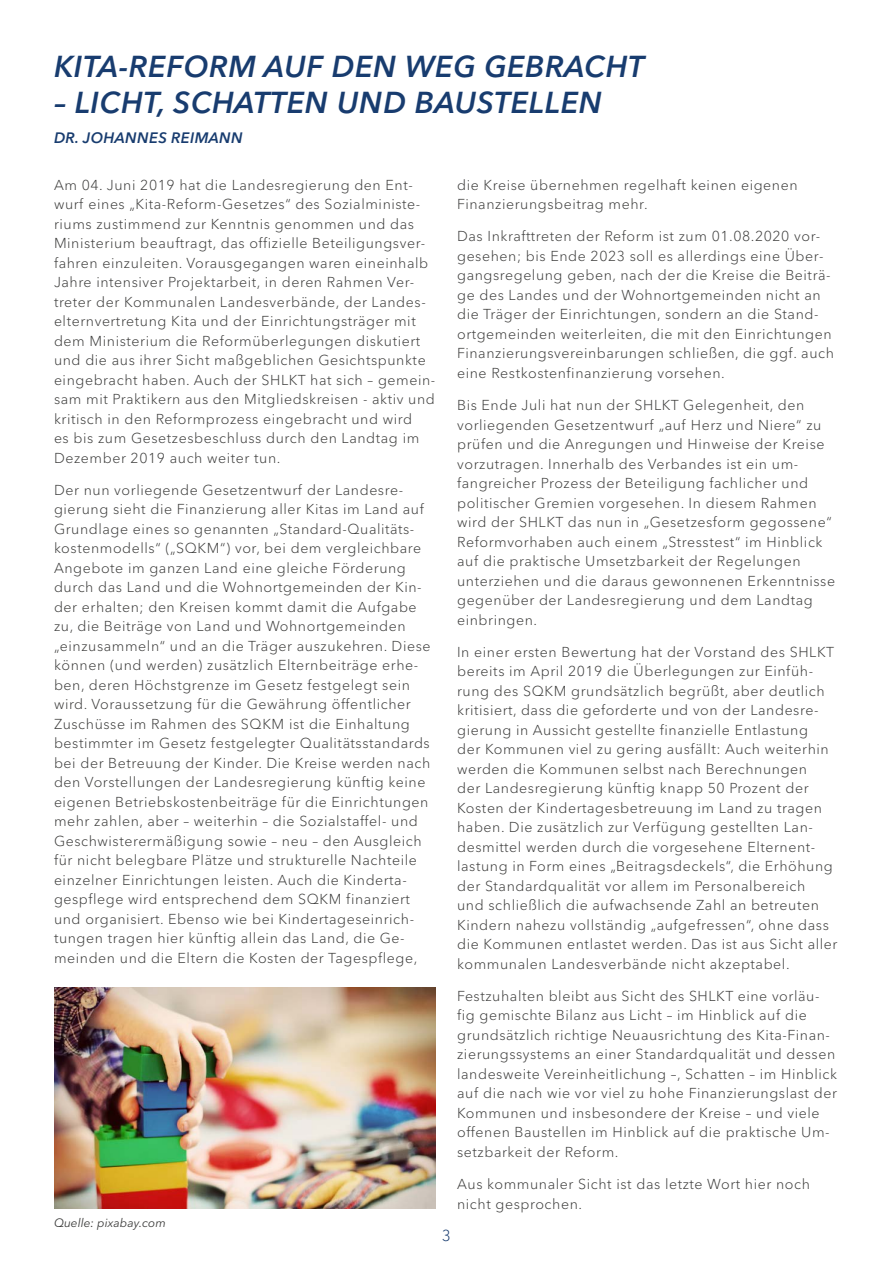
<style>
.page{position:relative;width:893px;height:1263px;background:#fff}
.page>*{position:absolute;margin:0;border:0;box-sizing:border-box;transform-origin:0 0}
.t1{font:italic 600 30px "Avenir Next LT Pro";letter-spacing:.02em;color:#183c6f}
.t2{font:300 15.75px "Avenir Next LT Pro";color:#183c6f}
.t3{font:italic 600 15px "Avenir Next LT Pro";letter-spacing:.02em;color:#183c6f}
.t4{font:300 14.25px/19.5px "Avenir Next LT Pro";letter-spacing:.04em;color:#3c3c3b}
.t5{font:italic 12px "Avenir Next LT Pro";color:#3c3c3b}
</style>
<div class="page">
<img style="left:54px;top:987px;width:382px;height:222px">
<h1 class="t1" style="left:54px;top:48px;width:592px">KITA-REFORM AUF DEN WEG GEBRACHT</h1>
<h1 class="t1" style="left:54px;top:84px;width:550px">– LICHT, SCHATTEN UND BAUSTELLEN</h1>
<p class="t3" style="left:54px;top:128px;width:191px">DR. JOHANNES REIMANN</p>
<p class="t4" style="left:54px;top:175px;width:383px">Am 04. Juni 2019 hat die Landesregierung den Ent&shy;wurf eines „Kita-Reform-Gesetzes“ des Sozialministe&shy;riums zustimmend zur Kenntnis genommen und das Ministerium beauftragt, das offizielle Beteiligungsver&shy;fahren einzuleiten. Vorausgegangen waren eineinhalb Jahre intensiver Projektarbeit, in deren Rahmen Ver&shy;treter der Kommunalen Landesverbände, der Landes&shy;elternvertretung Kita und der Einrichtungsträger mit dem Ministerium die Reformüberlegungen diskutiert und die aus ihrer Sicht maßgeblichen Gesichtspunkte eingebracht haben. Auch der SHLKT hat sich – gemein&shy;sam mit Praktikern aus den Mitgliedskreisen - aktiv und kritisch in den Reformprozess eingebracht und wird<br>es bis zum Gesetzesbeschluss durch den Landtag im Dezember 2019 auch weiter tun.</p>
<p class="t4" style="left:54px;top:480px;width:378px">Der nun vorliegende Gesetzentwurf der Landesre&shy;gierung sieht die Finanzierung aller Kitas im Land auf Grundlage eines so genannten „Standard-Qualitäts&shy;kostenmodells“ („SQKM“) vor, bei dem vergleichbare Angebote im ganzen Land eine gleiche Förderung durch das Land und die Wohnortgemeinden der Kin&shy;der erhalten; den Kreisen kommt damit die Aufgabe zu, die Beiträge von Land und Wohnortgemeinden „einzusammeln“ und an die Träger auszukehren. Diese können (und werden) zusätzlich Elternbeiträge erhe&shy;ben, deren Höchstgrenze im Gesetz festgelegt sein wird. Voraussetzung für die Gewährung öffentlicher Zuschüsse im Rahmen des SQKM ist die Einhaltung bestimmter im Gesetz festgelegter Qualitätsstandards bei der Betreuung der Kinder. Die Kreise werden nach den Vorstellungen der Landesregierung künftig keine eigenen Betriebskostenbeiträge für die Einrichtungen mehr zahlen, aber – weiterhin – die Sozialstaffel- und Geschwisterermäßigung sowie – neu – den Ausgleich für nicht belegbare Plätze und strukturelle Nachteile einzelner Einrichtungen leisten. Auch die Kinderta&shy;gespflege wird entsprechend dem SQKM finanziert und organisiert. Ebenso wie bei Kindertageseinrich&shy;tungen tragen hier künftig allein das Land, die Ge&shy;meinden und die Eltern die Kosten der Tagespflege,</p>
<p class="t5" style="left:54px;top:1215px;width:113px">Quelle: pixabay.com</p>
<p class="t4" style="left:457px;top:175px;width:342px">die Kreise übernehmen regelhaft keinen eigenen<br>Finanzierungsbeitrag mehr.</p>
<p class="t4" style="left:457px;top:227px;width:378px">Das Inkrafttreten der Reform ist zum 01.08.2020 vor&shy;gesehen; bis Ende 2023 soll es allerdings eine Über&shy;gangsregelung geben, nach der die Kreise die Beiträ&shy;ge des Landes und der Wohnortgemeinden nicht an die Träger der Einrichtungen, sondern an die Stand&shy;ortgemeinden weiterleiten, die mit den Einrichtungen Finanzierungsvereinbarungen schließen, die ggf. auch eine Restkostenfinanzierung vorsehen.</p>
<p class="t4" style="left:457px;top:395px;width:380px">Bis Ende Juli hat nun der SHLKT Gelegenheit, den vorliegenden Gesetzentwurf „auf Herz und Niere“ zu prüfen und die Anregungen und Hinweise der Kreise vorzutragen. Innerhalb des Verbandes ist ein um&shy;fangreicher Prozess der Beteiligung fachlicher und politischer Gremien vorgesehen. In diesem Rahmen wird der SHLKT das nun in „Gesetzesform gegossene“ Reformvorhaben auch einem „Stresstest“ im Hinblick auf die praktische Umsetzbarkeit der Regelungen unterziehen und die daraus gewonnenen Erkenntnisse gegenüber der Landesregierung und dem Landtag einbringen.</p>
<p class="t4" style="left:457px;top:642px;width:382px">In einer ersten Bewertung hat der Vorstand des SHLKT bereits im April 2019 die Überlegungen zur Einfüh&shy;rung des SQKM grundsätzlich begrüßt, aber deutlich kritisiert, dass die geforderte und von der Landesre&shy;gierung in Aussicht gestellte finanzielle Entlastung<br>der Kommunen viel zu gering ausfällt: Auch weiterhin werden die Kommunen selbst nach Berechnungen<br>der Landesregierung künftig knapp 50 Prozent der Kosten der Kindertagesbetreuung im Land zu tragen haben. Die zusätzlich zur Verfügung gestellten Lan&shy;desmittel werden durch die vorgesehene Elternent&shy;lastung in Form eines „Beitragsdeckels“, die Erhöhung der Standardqualität vor allem im Personalbereich<br>und schließlich die aufwachsende Zahl an betreuten Kindern nahezu vollständig „aufgefressen“, ohne dass die Kommunen entlastet werden. Das ist aus Sicht aller kommunalen Landesverbände nicht akzeptabel.</p>
<p class="t4" style="left:457px;top:986px;width:382px">Festzuhalten bleibt aus Sicht des SHLKT eine vorläu&shy;fig gemischte Bilanz aus Licht – im Hinblick auf die grundsätzlich richtige Neuausrichtung des Kita-Finan&shy;zierungssystems an einer Standardqualität und dessen landesweite Vereinheitlichung –, Schatten – im Hinblick auf die nach wie vor viel zu hohe Finanzierungslast der Kommunen und insbesondere der Kreise – und viele offenen Baustellen im Hinblick auf die praktische Um&shy;setzbarkeit der Reform.</p>
<p class="t4" style="left:457px;top:1174px;width:354px">Aus kommunaler Sicht ist das letzte Wort hier noch nicht gesprochen.</p>
<p class="t2" style="left:442px;top:1226px;width:11px">3</p>
</div>
